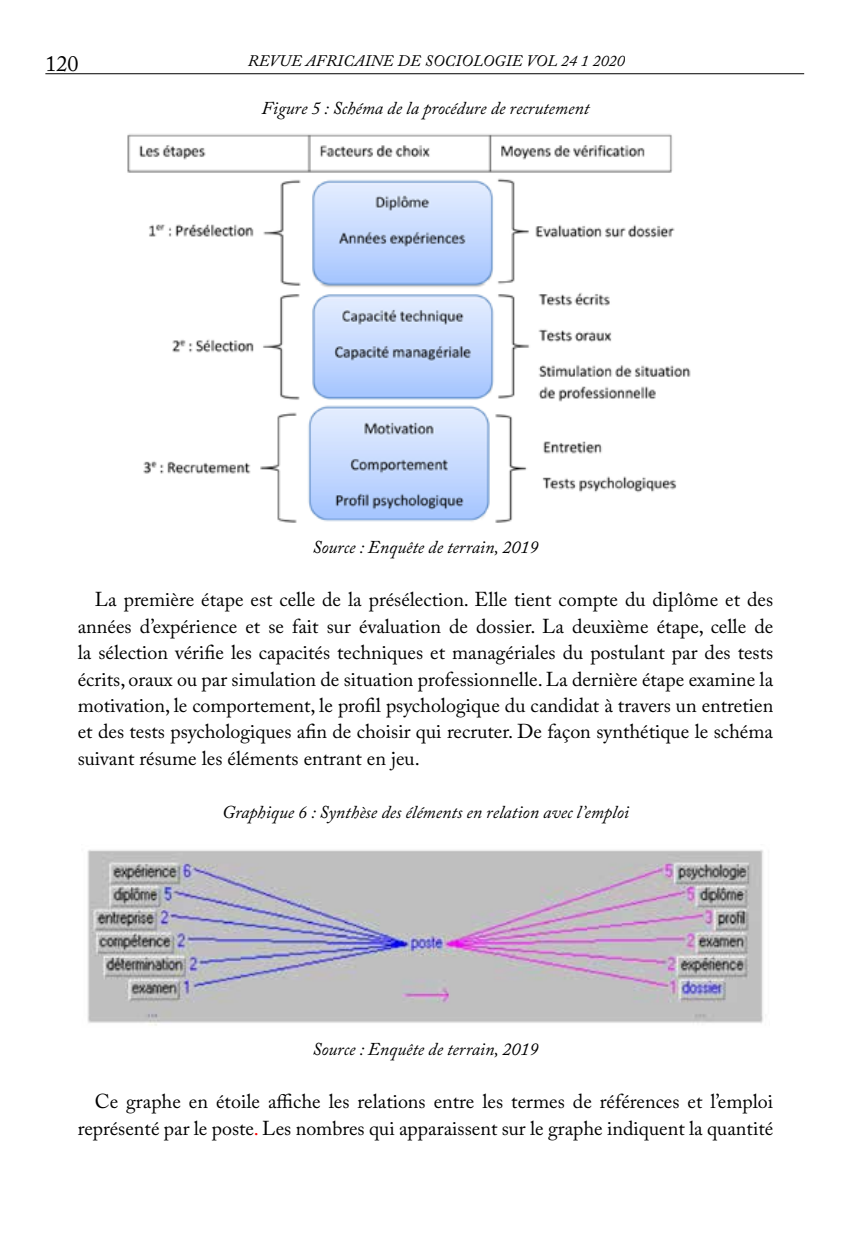
<style>
.page{position:relative;width:851px;height:1248px;background:#fff}
.page>*{position:absolute;margin:0;border:0;box-sizing:border-box;transform-origin:0 0}
.t1{font:22px "Adobe Caslon Pro";color:#000}
.t2{font:20px/26.4px "Adobe Caslon Pro";color:#000;text-align:justify}
.t3{font:italic 18px "Adobe Caslon Pro";color:#000}
.t4{font:italic 16px "Adobe Caslon Pro";letter-spacing:.015em;color:#000}
.s1{color:#f00}
</style>
<div class="page">
<hr style="left:45px;top:73px;width:759px;height:1px;background:#000">
<img style="left:127px;top:134px;width:564px;height:389px">
<img style="left:87px;top:850px;width:679px;height:176px">
<p class="t1" style="left:45px;top:50px;width:35px">120</p>
<p class="t4" style="left:248px;top:51px;width:378px">REVUE AFRICAINE DE SOCIOLOGIE VOL 24 1 2020</p>
<p class="t3" style="left:261px;top:97px;width:329px">Figure 5 : Schéma de la procédure de recrutement</p>
<p class="t3" style="left:312px;top:536px;width:228px">Source : Enquête de terrain, 2019</p>
<p class="t2" style="left:78px;top:586px;width:697px;text-indent:17px">La première étape est celle de la présélection. Elle tient compte du diplôme et des années d’expérience et se fait sur évaluation de dossier. La deuxième étape, celle de la sélection vérifie les capacités techniques et managériales du postulant par des tests écrits, oraux ou par simulation de situation professionnelle. La dernière étape examine la motivation, le comportement, le profil psychologique du candidat à travers un entretien et des tests psychologiques afin de choisir qui recruter. De façon synthétique le schéma suivant résume les éléments entrant en jeu.</p>
<p class="t3" style="left:222px;top:800px;width:408px">Graphique 6 : Synthèse des éléments en relation avec l’emploi</p>
<p class="t3" style="left:312px;top:1038px;width:228px">Source : Enquête de terrain, 2019</p>
<p class="t2" style="left:78px;top:1087px;width:697px;text-align:right">Ce graphe en étoile affiche les relations entre les termes de références et l’emploi représenté par le poste<span class="s1">.</span> Les nombres qui apparaissent sur le graphe indiquent la quantité</p>
</div>
